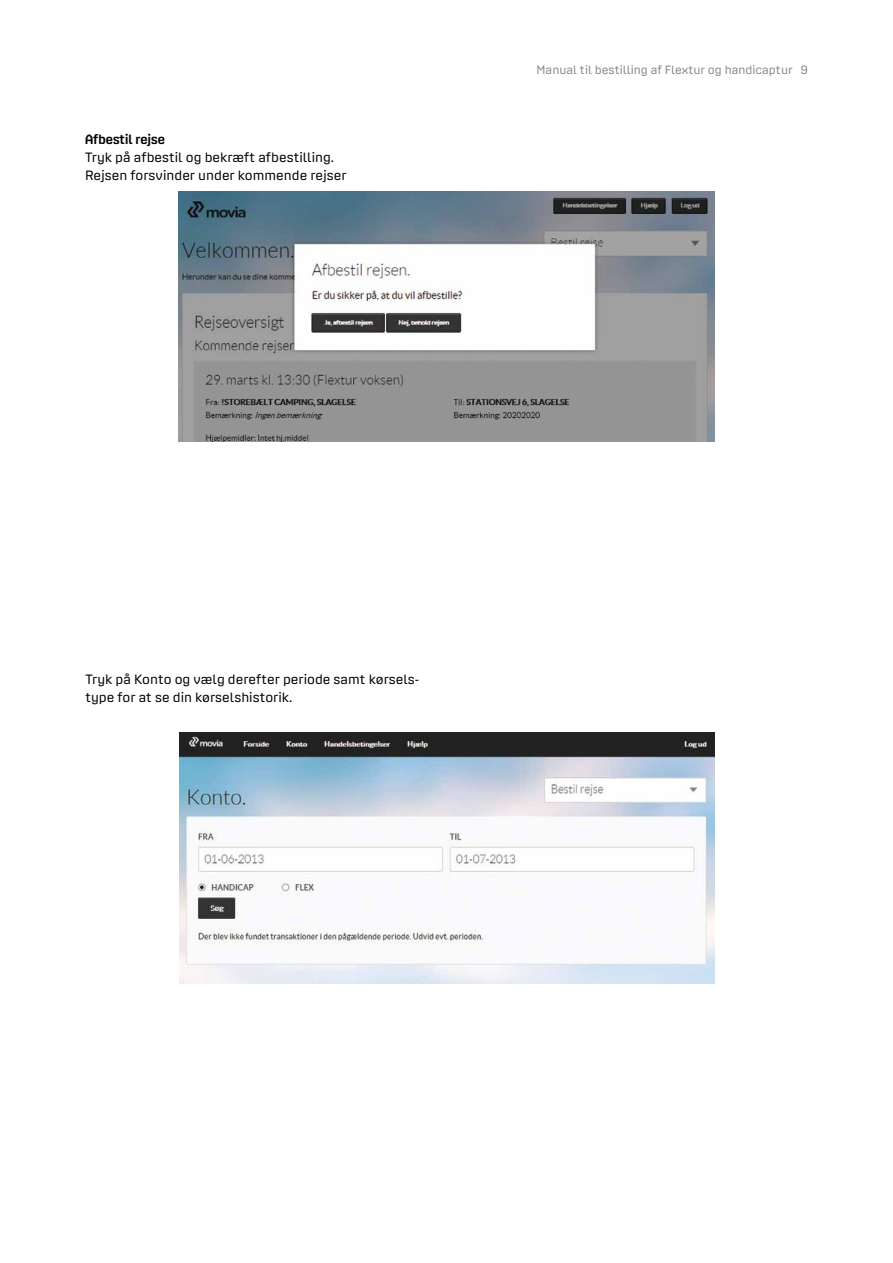
<style>
.page{position:relative;width:893px;height:1263px;background:#fff}
.page>*{position:absolute;margin:0;border:0;box-sizing:border-box;transform-origin:0 0}
.t1{font:13.5px/18px "At B Print";color:#000}
.t2{font:500 13.5px "At B Print";color:#000}
.t3{font:12px "At B Print";color:#87888a}
</style>
<div class="page">
<img style="left:179px;top:732px;width:536px;height:251px">
<img style="left:179px;top:191px;width:535px;height:251px">
<p class="t2" style="left:85px;top:132px;width:81px">Afbestil rejse</p>
<p class="t1" style="left:85px;top:148px;width:263px">Tryk på afbestil og bekræft afbestilling.<br>Rejsen forsvinder under kommende rejser</p>
<p class="t3" style="left:537px;top:63px;width:273px">Manual til bestilling af Flextur og handicaptur 9</p>
<p class="t1" style="left:85px;top:670px;width:335px">Tryk på Konto og vælg derefter periode samt kørsels&shy;type for at se din kørselshistorik.</p>
</div>
